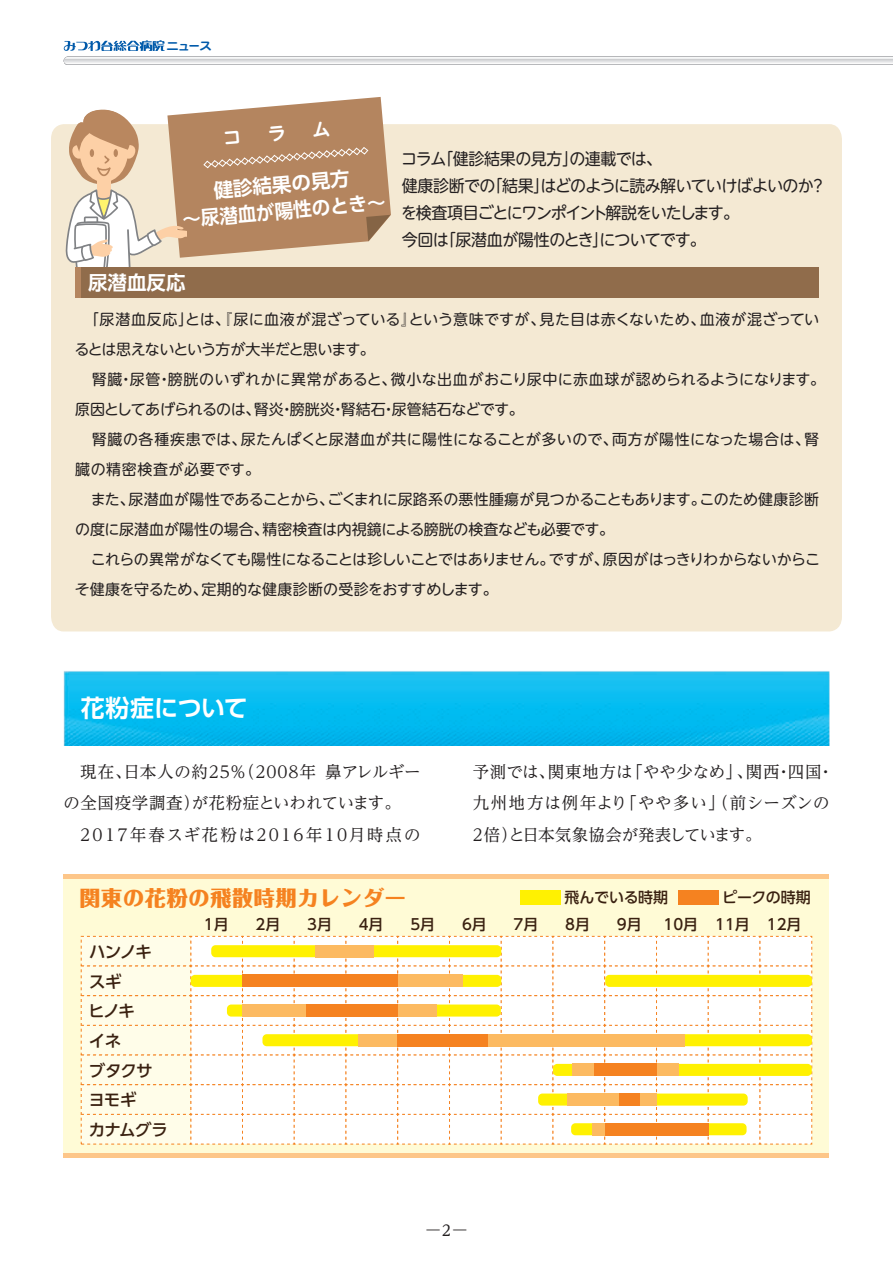
<style>
.page{position:relative;width:893px;height:1263px;background:#fff}
.page>*{position:absolute;margin:0;border:0;box-sizing:border-box;transform-origin:0 0}
.t1{font:700 24px "UD Shin Go Pro De";letter-spacing:-.01em;color:#fff}
.t2{font:800 21px "Folk Pro";letter-spacing:.04em;color:#f58220}
.t3{font:700 19.5px/26.5px "UD Shin Go Pro De";color:#fff;text-align:center}
.t4{font:16.5px/27px "UD Shin M Go Pro";letter-spacing:-.05em;color:#231f20}
.t5{font:16.5px/31.5px "UD Reimin Pro";letter-spacing:.02em;color:#231f20}
.t6{font:16.5px/31.5px "UD Reimin Pro";letter-spacing:.04em;color:#231f20}
.t7{font:500 16.5px/29.5px "UD Shin Go Pro";letter-spacing:-.045em;color:#3a2111}
.t8{font:16.5px "UD Reimin Pro";letter-spacing:.135em;color:#231f20}
.t9{font:15px/30px "UD Shin M Go Pro";color:#231f20}
.t10{font:15px/30px "UD Shin M Go Pro";letter-spacing:-.025em;color:#231f20}
.t11{font:15px/30px "UD Shin M Go Pro";letter-spacing:.03em;color:#231f20}
.t12{font:500 15px "UD Shin Go Pro";letter-spacing:-.005em;color:#3a2111}
.t13{font:300 15px "UD Reimin Pro";color:#231f20;scale:3 1}
.t14{font:11.1px "Seurat Pro N B";color:#015aaa;scale:1.11 1}
.s1{font-weight:500}
</style>
<div class="page">
<svg style="left:64px;top:40px;width:101px;height:11px"></svg>
<svg style="left:64px;top:57px;width:829px;height:8px"></svg>
<div style="left:51px;top:124px;width:791px;height:507px;background:#f4e9d3"></div>
<div style="left:75px;top:267px;width:744px;height:31px;background:#906c4b"></div>
<div style="left:75px;top:267px;width:6px;height:31px;background:#b4855f"></div>
<img style="left:64px;top:671px;width:765px;height:74px">
<div style="left:64px;top:875px;width:765px;height:279px;background:#fffbd6"></div>
<div style="left:64px;top:874px;width:765px;height:5px;background:#fdc689"></div>
<div style="left:64px;top:1153px;width:765px;height:5px;background:#fdc689"></div>
<svg style="left:190px;top:936px;width:622px;height:209px;background:#fef9f3"></svg>
<div style="left:81px;top:936px;width:110px;height:30px;background:#fffde9"></div>
<div style="left:81px;top:936px;width:110px;height:30px;border:1px dashed #f58220"></div>
<div style="left:81px;top:966px;width:110px;height:30px;background:#fffde9"></div>
<div style="left:81px;top:996px;width:110px;height:29px;background:#fffde9"></div>
<div style="left:81px;top:995px;width:110px;height:31px;border:1px dashed #f58220"></div>
<div style="left:81px;top:1025px;width:110px;height:30px;background:#fffde9"></div>
<div style="left:81px;top:1055px;width:110px;height:30px;background:#fffde9"></div>
<div style="left:81px;top:1085px;width:110px;height:29px;background:#fffde9"></div>
<div style="left:81px;top:1084px;width:110px;height:31px;border:1px dashed #f58220"></div>
<div style="left:81px;top:1114px;width:110px;height:30px;background:#fffde9"></div>
<div style="left:520px;top:890px;width:40px;height:14px;background:#fff101"></div>
<div style="left:678px;top:890px;width:41px;height:14px;background:#f58220"></div>
<div style="left:211px;top:945px;width:290px;height:12px;background:#fff101;border-radius:4px"></div>
<div style="left:315px;top:945px;width:59px;height:12px;background:#fcba61"></div>
<div style="left:191px;top:975px;width:310px;height:12px;background:#fff101;border-radius:4px"></div>
<div style="left:605px;top:975px;width:207px;height:12px;background:#fff101;border-radius:4px"></div>
<div style="left:242px;top:975px;width:220px;height:12px;background:#fcba61"></div>
<div style="left:242px;top:975px;width:156px;height:12px;background:#f58220"></div>
<div style="left:227px;top:1004px;width:274px;height:12px;background:#fff101;border-radius:4px"></div>
<div style="left:242px;top:1004px;width:195px;height:12px;background:#fcba61"></div>
<div style="left:306px;top:1004px;width:92px;height:12px;background:#f58220"></div>
<div style="left:262px;top:1034px;width:550px;height:12px;background:#fff101;border-radius:4px"></div>
<div style="left:358px;top:1034px;width:326px;height:12px;background:#fcba61"></div>
<div style="left:398px;top:1034px;width:90px;height:12px;background:#f58220"></div>
<div style="left:553px;top:1064px;width:259px;height:12px;background:#fff101;border-radius:4px"></div>
<div style="left:572px;top:1064px;width:107px;height:12px;background:#fcba61"></div>
<div style="left:594px;top:1064px;width:62px;height:12px;background:#f58220"></div>
<div style="left:538px;top:1093px;width:210px;height:12px;background:#fff101;border-radius:4px"></div>
<div style="left:567px;top:1093px;width:90px;height:12px;background:#fcba61"></div>
<div style="left:619px;top:1093px;width:20px;height:12px;background:#f58220"></div>
<div style="left:571px;top:1123px;width:176px;height:12px;background:#fff101;border-radius:4px"></div>
<div style="left:592px;top:1123px;width:116px;height:12px;background:#fcba61"></div>
<div style="left:605px;top:1123px;width:103px;height:12px;background:#f58220"></div>
<svg style="left:64px;top:97px;width:327px;height:188px"></svg>
<p class="t14" style="left:167px;top:38px;width:42px">ニュース</p>
<h3 class="t3" style="left:179px;top:179px;width:205px;rotate:-5deg">健診結果の見方<br>～尿潜血が陽性のとき～</h3>
<h3 class="t3" style="left:88px;top:269px;width:99px">尿潜血反応</h3>
<p class="t4" style="left:401px;top:145px;width:426px">コラム「健診結果の見方」の連載では、<br>健康診断での「結果」はどのように読み解いていけばよいのか？を検査項目ごとにワンポイント解説をいたします。<br>今回は「尿潜血が陽性のとき」についてです。</p>
<p class="t9" style="left:75px;top:304px;width:746px;text-indent:9px">「尿潜血反応」とは、『尿に血液が混ざっている』という意味ですが、見た目は赤くないため、血液が混ざっているとは思えないという方が大半だと思います。</p>
<p class="t9" style="left:75px;top:364px;width:751px;text-indent:16px">腎臓・尿管・膀胱のいずれかに異常があると、微小な出血がおこり尿中に赤血球が認められるようになります。原因としてあげられるのは、腎炎・膀胱炎・腎結石・尿管結石などです。</p>
<p class="t11" style="left:75px;top:424px;width:745px;text-indent:16px">腎臓の各種疾患では、尿たんぱくと尿潜血が共に陽性になることが多いので、両方が陽性になった場合は、腎臓の精密検査が必要です。</p>
<p class="t9" style="left:75px;top:484px;width:745px;text-indent:16px">また、尿潜血が陽性であることから、ごくまれに尿路系の悪性腫瘍が見つかることもあります。このため健康診断の度に尿潜血が陽性の場合、精密検査は内視鏡による膀胱の検査なども必要です。</p>
<p class="t10" style="left:75px;top:544px;width:747px;text-indent:16px">これらの異常がなくても陽性になることは珍しいことではありません。ですが、原因がはっきりわからないからこそ健康を守るため、定期的な健康診断の受診をおすすめします。</p>
<h1 class="t1" style="left:81px;top:688px;width:169px">花粉症について</h1>
<p class="t6" style="left:64px;top:755px;width:359px;text-indent:17px">現在、日本人の約25％（2008年 鼻アレルギーの全国疫学調査）が花粉症といわれています。</p>
<p class="t8" style="left:80px;top:821px;width:342px">2017年春スギ花粉は2016年10月時点の</p>
<p class="t5" style="left:469px;top:755px;width:366px">予測では、関東地方は「やや少なめ」、関西・四国・九州地方は例年より「やや多い」（前シーズンの<br>２倍）と日本気象協会が発表しています。</p>
<h2 class="t2" style="left:79px;top:880px;width:328px">関東の花粉の飛散時期カレンダー</h2>
<p class="t7" style="left:89px;top:936px;width:64px">ハンノキ</p>
<p class="t12" style="left:564px;top:885px;width:105px">飛んでいる時期</p>
<p class="t12" style="left:722px;top:885px;width:90px">ピークの時期</p>
<p class="t12" style="left:204px;top:912px;width:26px">1月</p>
<p class="t12" style="left:256px;top:912px;width:26px">2月</p>
<p class="t12" style="left:307px;top:912px;width:26px">3月</p>
<p class="t12" style="left:359px;top:912px;width:26px">4月</p>
<p class="t12" style="left:410px;top:912px;width:26px">5月</p>
<p class="t12" style="left:462px;top:912px;width:26px">6月</p>
<p class="t12" style="left:514px;top:912px;width:26px">7月</p>
<p class="t12" style="left:565px;top:912px;width:26px">8月</p>
<p class="t12" style="left:617px;top:912px;width:26px">9月</p>
<p class="t12" style="left:664px;top:912px;width:139px">10月 11月 12月</p>
<p class="t7" style="left:88px;top:966px;width:81px">スギ<br>ヒノキ<br>イネ<br>ブタクサヨモギ<br>カナムグラ</p>
<p class="t13" style="left:424px;top:1216px;width:16px">-<span class="s1">2</span>-</p>
</div>
